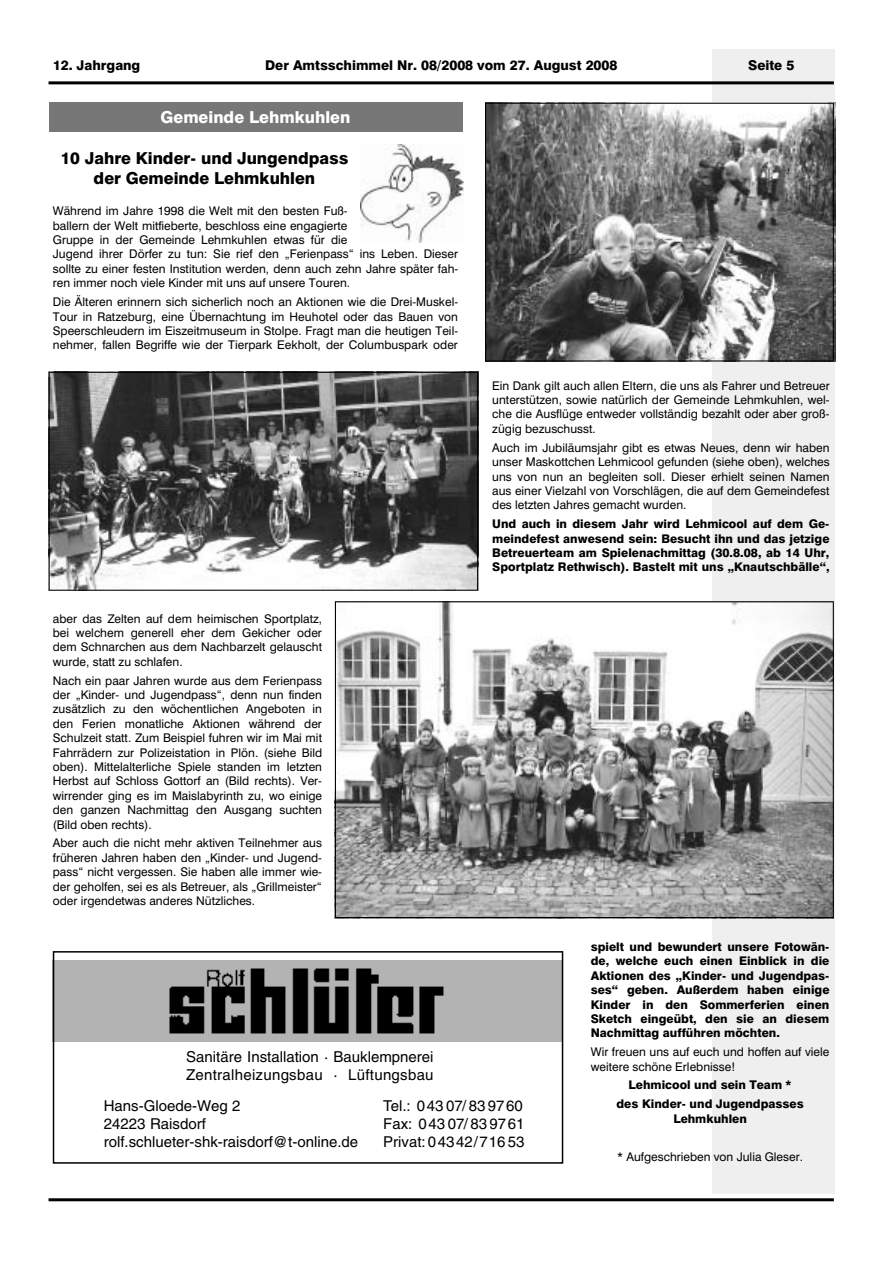
<style>
.page{position:relative;width:893px;height:1263px;background:#fff}
.page>*{position:absolute;margin:0;border:0;box-sizing:border-box;transform-origin:0 0}
.t1{font:21px "Swis 721 BT";color:#000}
.t2{font:16.5px/19.8px "Swis 721 Hv BT";color:#000;text-align:center}
.t3{font:16.5px "Swis 721 Hv BT";color:#fff}
.t4{font:15px/18px "Helvetica";color:#000}
.t5{font:13.5px "Swis 721 Hv BT";color:#000}
.t6{font:12px/14.4px "Swis 721 BT";color:#000;text-align:justify}
.t7{font:12px/14.4px "Swis 721 Hv BT";color:#000;text-align:justify}
</style>
<div class="page">
<div style="left:712px;top:50px;width:123px;height:1144px;background:#efefef"></div>
<hr style="left:49px;top:1198px;width:784px;height:3px;background:#000">
<hr style="left:49px;top:81px;width:784px;height:3px;background:#000">
<div style="left:49px;top:103px;width:413px;height:29px;background:#777"></div>
<img style="left:360px;top:144px;width:104px;height:98px">
<svg style="left:49px;top:372px;width:429px;height:219px;background:#6f6f6f"></svg>
<svg style="left:335px;top:601px;width:498px;height:317px"></svg>
<svg style="left:485px;top:103px;width:348px;height:259px;background:#767676"></svg>
<div style="left:53px;top:960px;width:509px;height:82px;background:#b3b3b3"></div>
<div style="left:53px;top:951px;width:510px;height:213px;border:2px solid #000"></div>
<img style="left:169px;top:968px;width:275px;height:66px">
<p class="t5" style="left:53px;top:60px;width:89px">12. Jahrgang</p>
<p class="t5" style="left:265px;top:60px;width:354px">Der Amtsschimmel Nr. 08/2008 vom 27. August 2008</p>
<p class="t5" style="left:748px;top:60px;width:48px">Seite 5</p>
<h2 class="t3" style="left:160px;top:111px;width:191px">Gemeinde Lehmkuhlen</h2>
<h2 class="t2" style="left:60px;top:150px;width:289px">10 Jahre Kinder- und Jungendpass der Gemeinde Lehmkuhlen</h2>
<p class="t6" style="left:53px;top:205px;width:407px;text-align:left">Während im Jahre 1998 die Welt mit den besten Fuß-<br>ballern der Welt mitfieberte, beschloss eine engagierte<br>Gruppe in der Gemeinde Lehmkuhlen etwas für die<br>Jugend ihrer Dörfer zu tun: Sie rief den „Ferienpass“ ins Leben. Dieser sollte zu einer festen Institution werden, denn auch zehn Jahre später fah&shy;ren immer noch viele Kinder mit uns auf unsere Touren.</p>
<p class="t6" style="left:53px;top:296px;width:407px">Die Älteren erinnern sich sicherlich noch an Aktionen wie die Drei-Muskel-Tour in Ratzeburg, eine Übernachtung im Heuhotel oder das Bauen von Speerschleudern im Eiszeitmuseum in Stolpe. Fragt man die heutigen Teil&shy;nehmer, fallen Begriffe wie der Tierpark Eekholt, der Columbuspark oder</p>
<p class="t6" style="left:53px;top:612px;width:271px">aber das Zelten auf dem heimischen Sportplatz, bei welchem generell eher dem Gekicher oder dem Schnarchen aus dem Nachbarzelt gelauscht wurde, statt zu schlafen.</p>
<p class="t6" style="left:53px;top:674px;width:271px">Nach ein paar Jahren wurde aus dem Ferienpass der „Kinder- und Jugendpass“, denn nun finden zusätzlich zu den wöchentlichen Angeboten in den Ferien monatliche Aktionen während der Schulzeit statt. Zum Beispiel fuhren wir im Mai mit Fahrrädern zur Polizeistation in Plön. (siehe Bild oben). Mittelalterliche Spiele standen im letzten Herbst auf Schloss Gottorf an (Bild rechts). Ver&shy;wirrender ging es im Maislabyrinth zu, wo einige den ganzen Nachmittag den Ausgang suchten (Bild oben rechts).</p>
<p class="t6" style="left:53px;top:837px;width:271px">Aber auch die nicht mehr aktiven Teilnehmer aus früheren Jahren haben den „Kinder- und Jugend&shy;pass“ nicht vergessen. Sie haben alle immer wie&shy;der geholfen, sei es als Betreuer, als „Grillmeister“ oder irgendetwas anderes Nützliches.</p>
<p class="t6" style="left:492px;top:379px;width:339px">Ein Dank gilt auch allen Eltern, die uns als Fahrer und Betreuer unterstützen, sowie natürlich der Gemeinde Lehmkuhlen, wel&shy;che die Ausflüge entweder vollständig bezahlt oder aber groß&shy;zügig bezuschusst.</p>
<p class="t6" style="left:492px;top:442px;width:339px">Auch im Jubiläumsjahr gibt es etwas Neues, denn wir haben unser Maskottchen Lehmicool gefunden (siehe oben), welches uns von nun an begleiten soll. Dieser erhielt seinen Namen aus einer Vielzahl von Vorschlägen, die auf dem Gemeindefest des letzten Jahres gemacht wurden.</p>
<p class="t7" style="left:492px;top:518px;width:339px">Und auch in diesem Jahr wird Lehmicool auf dem Ge&shy;meindefest anwesend sein: Besucht ihn und das jetzige Betreuerteam am Spielenachmittag (30.8.08, ab 14 Uhr, Sportplatz Rethwisch). Bastelt mit uns „Knautschbälle“,</p>
<p class="t4" style="left:186px;top:1049px;width:249px">Sanitäre Installation · Bauklempnerei<br>Zentralheizungsbau · Lüftungsbau</p>
<p class="t4" style="left:104px;top:1098px;width:138px">Hans-Gloede-Weg 2</p>
<p class="t4" style="left:383px;top:1098px;width:141px">Tel.: 043 07/ 83 9760</p>
<p class="t4" style="left:104px;top:1116px;width:104px">24223 Raisdorf</p>
<p class="t4" style="left:383px;top:1116px;width:143px">Fax: 043 07/ 83 9761</p>
<p class="t4" style="left:104px;top:1134px;width:256px">rolf.schlueter-shk-raisdorf@t-online.de</p>
<p class="t4" style="left:383px;top:1134px;width:143px">Privat: 04342/716 53</p>
<h1 class="t1" style="left:258px;top:1061px;width:99px">50 mm x 2</h1>
<p class="t7" style="left:590px;top:941px;width:240px">spielt und bewundert unsere Fotowän&shy;de, welche euch einen Einblick in die Aktionen des „Kinder- und Jugendpas&shy;ses“ geben. Außerdem haben einige Kinder in den Sommerferien einen Sketch eingeübt, den sie an diesem Nachmittag aufführen möchten.</p>
<p class="t6" style="left:590px;top:1046px;width:240px">Wir freuen uns auf euch und hoffen auf viele weitere schöne Erlebnisse!</p>
<p class="t7" style="left:616px;top:1077px;width:189px;line-height:18.9px;text-align:center">Lehmicool und sein Team * des Kinder- und Jugendpasses</p>
<p class="t7" style="left:673px;top:1113px;width:75px">Lehmkuhlen</p>
<p class="t6" style="left:617px;top:1150px;width:187px">* Aufgeschrieben von Julia Gleser.</p>
</div>
